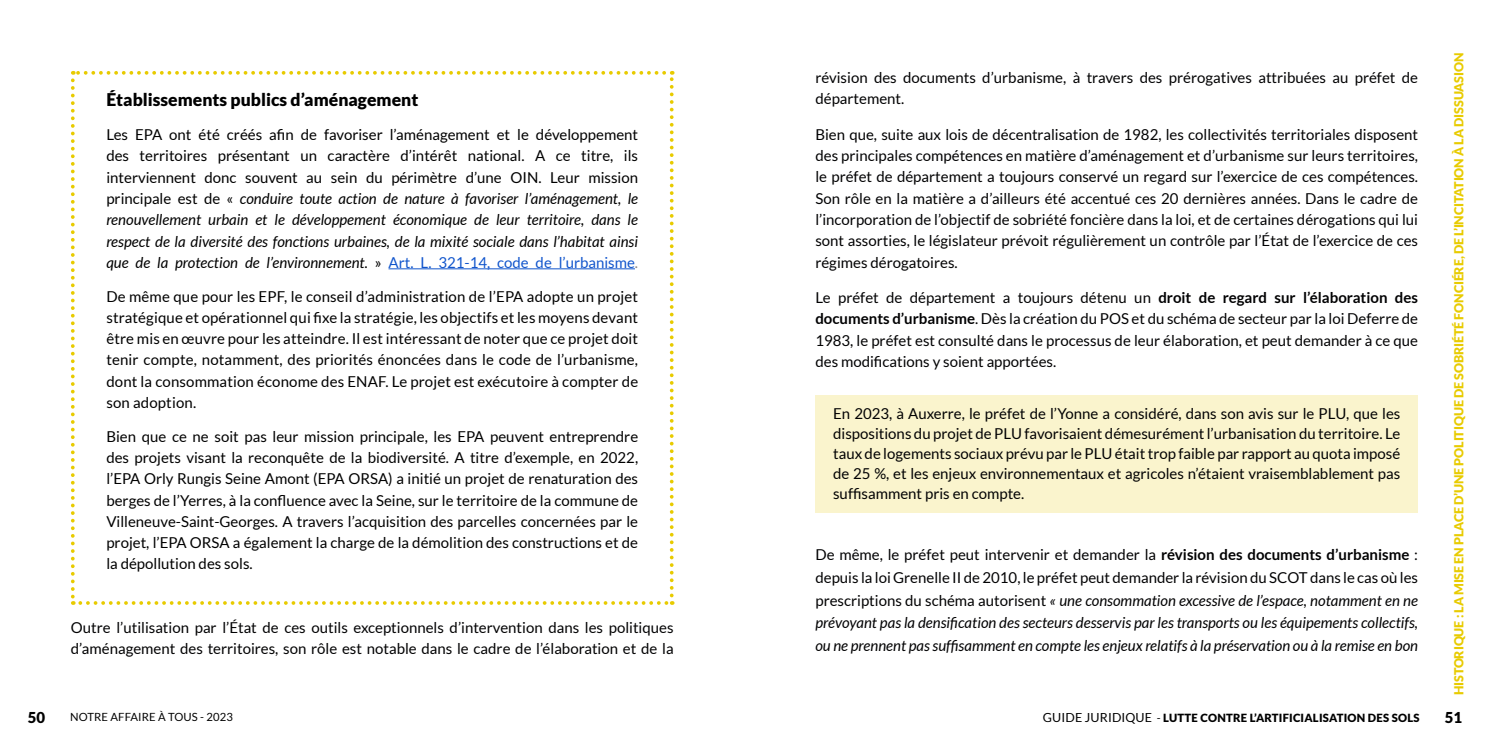
<style>
.page{position:relative;width:1489px;height:745px;background:#fff}
.page>*{position:absolute;margin:0;border:0;box-sizing:border-box;transform-origin:0 0}
.t1{font:900 17.5px "Lato";color:#000}
.t2{font:15px/21.2px "Lato";color:#020203;text-align:justify}
.t3{font:15px/21.2px "Lato";color:#000;text-align:justify}
.t4{font:italic 15px/21.2px "Lato";color:#000;text-align:justify}
.t5{font:italic 15px/22.5px "Lato";color:#020203;text-align:justify}
.t6{font:900 15px "Lato";color:#000}
.t7{font:900 12.5px "Lato";letter-spacing:-.01em;color:#e8cb00}
.t8{font:900 11.25px "Lato";letter-spacing:.02em;color:#000}
.t9{font:11.25px "Lato";letter-spacing:.01em;color:#000}
.s1{font-style:normal}
.s2{font-style:normal;color:#15c}
.s3{font-style:normal;color:#8a8684}
.s4{font-weight:700}
.s5{font-weight:700;font-style:normal}
.s6{font-weight:400;font-size:12.5px}
.s7{font-weight:400}
</style>
<div class="page">
<div style="left:815px;top:395px;width:602px;height:118px;background:#faf4cd"></div>
<svg style="left:71px;top:71px;width:602px;height:533px"></svg>
<hr style="left:388px;top:268px;width:247px;height:1px;background:#15c">
<p class="t1" style="left:106px;top:90px;width:313px">Établissements publics d’aménagement</p>
<p class="t4" style="left:106px;top:124px;width:533px"><span class="s1">Les EPA ont été créés afin de favoriser l’aménagement et le développement des territoires présentant un caractère d’intérêt national. A ce titre, ils interviennent donc souvent au sein du périmètre d’une OIN. Leur mission principale est de «</span> conduire toute action de nature à favoriser l’aménagement, le renouvellement urbain et le développement économique de leur territoire, dans le respect de la diversité des fonctions urbaines, de la mixité sociale dans l’habitat ainsi que de la protection de l’environnement. <span class="s1">»</span> <span class="s2">Art. L. 321-14, code de l’urbanisme</span><span class="s3">.</span></p>
<p class="t3" style="left:106px;top:285px;width:533px">De même que pour les EPF, le conseil d’administration de l’EPA adopte un projet stratégique et opérationnel qui fixe la stratégie, les objectifs et les moyens devant être mis en œuvre pour les atteindre. Il est intéressant de noter que ce projet doit tenir compte, notamment, des priorités énoncées dans le code de l’urbanisme, dont la consommation économe des ENAF. Le projet est exécutoire à compter de son adoption.</p>
<p class="t3" style="left:106px;top:425px;width:533px">Bien que ce ne soit pas leur mission principale, les EPA peuvent entreprendre des projets visant la reconquête de la biodiversité. A titre d’exemple, en 2022, l’EPA Orly Rungis Seine Amont (EPA ORSA) a initié un projet de renaturation des berges de l’Yerres, à la confluence avec la Seine, sur le territoire de la commune de Villeneuve-Saint-Georges. A travers l’acquisition des parcelles concernées par le projet, l’EPA ORSA a également la charge de la démolition des constructions et de la dépollution des sols.</p>
<p class="t2" style="left:71px;top:616px;width:604px">Outre l’utilisation par l’État de ces outils exceptionnels d’intervention dans les politiques d’aménagement des territoires, son rôle est notable dans le cadre de l’élaboration et de la</p>
<p class="t2" style="left:815px;top:67px;width:604px">révision des documents d’urbanisme, à travers des prérogatives attribuées au préfet de département.</p>
<p class="t2" style="left:815px;top:124px;width:604px">Bien que, suite aux lois de décentralisation de 1982, les collectivités territoriales disposent des principales compétences en matière d’aménagement et d’urbanisme sur leurs territoires, le préfet de département a toujours conservé un regard sur l’exercice de ces compétences.<br>Son rôle en la matière a d’ailleurs été accentué ces 20 dernières années. Dans le cadre de l’incorporation de l’objectif de sobriété foncière dans la loi, et de certaines dérogations qui lui sont assorties, le législateur prévoit régulièrement un contrôle par l’État de l’exercice de ces régimes dérogatoires.</p>
<p class="t2" style="left:815px;top:287px;width:604px">Le préfet de département a toujours détenu un <span class="s4">droit de regard sur l’élaboration des documents d’urbanisme</span>. Dès la création du POS et du schéma de secteur par la loi Deferre de 1983, le préfet est consulté dans le processus de leur élaboration, et peut demander à ce que des modifications y soient apportées.</p>
<p class="t2" style="left:833px;top:403px;width:568px;line-height:20px">En 2023, à Auxerre, le préfet de l’Yonne a considéré, dans son avis sur le PLU, que les dispositions du projet de PLU favorisaient démesurément l’urbanisation du territoire. Le taux de logements sociaux prévu par le PLU était trop faible par rapport au quota imposé de 25 %, et les enjeux environnementaux et agricoles n’étaient vraisemblablement pas suffisamment pris en compte.</p>
<p class="t5" style="left:815px;top:544px;width:604px"><span class="s1">De même, le préfet peut intervenir et demander la</span> <span class="s5">révision des documents d’urbanisme</span> <span class="s1">: depuis la loi Grenelle II de 2010, le préfet peut demander la révision du SCOT dans le cas où les prescriptions du schéma autorisent</span> « une consommation excessive de l’espace, notamment en ne prévoyant pas la densification des secteurs desservis par les transports ou les équipements collectifs, ou ne prennent pas suffisamment en compte les enjeux relatifs à la préservation ou à la remise en bon</p>
<p class="t7" style="left:1451px;top:694px;width:643px;rotate:-90deg">HISTORIQUE : LA MISE EN PLACE D’UNE POLITIQUE DE SOBRIÉTÉ FONCIÉRE, DE L’INCITATION À LA DISSUASION</p>
<p class="t6" style="left:28px;top:707px;width:19px">50</p>
<p class="t9" style="left:70px;top:710px;width:164px">NOTRE AFFAIRE À TOUS - 2023</p>
<p class="t8" style="left:1042px;top:711px;width:378px"><span class="s6">GUIDE JURIDIQUE</span> <span class="s7">-</span> LUTTE CONTRE L’ARTIFICIALISATION DES SOLS</p>
<p class="t6" style="left:1444px;top:707px;width:19px">51</p>
</div>
